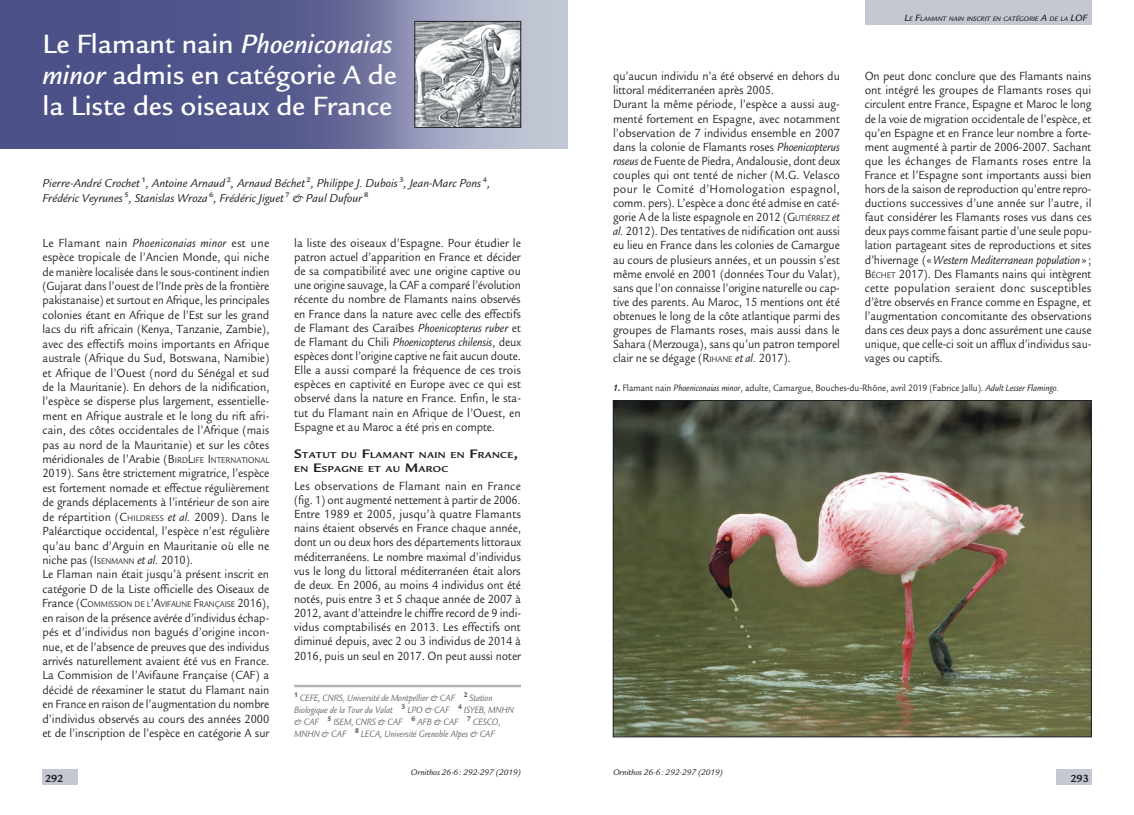
<style>
.page{position:relative;width:1134px;height:815px;background:#fff}
.page>*{position:absolute;margin:0;border:0;box-sizing:border-box;transform-origin:0 0}
.t1{font:500 28.75px/31.2px "Legacy Sans LT";color:#fff}
.t2{font:14.38px "Myriad";color:#1f2023}
.t3{font:12.75px/14.1px "Legacy Sans LT";letter-spacing:-.005em;color:#1f2023;text-align:justify;scale:.92 1}
.t4{font:12.75px/14.1px "Legacy Sans LT";letter-spacing:-.005em;color:#1f2023;scale:.9 1}
.t5{font:12.75px/14.4px "Legacy Sans LT";letter-spacing:-.005em;color:#1f2023;text-align:justify;scale:.89 1}
.t6{font:italic 12.5px/15px "Legacy Sans LT";color:#1f2023}
.t7{font:700 11.25px "Legacy Sans LT";letter-spacing:-.015em;color:#1f2023}
.t8{font:italic 10px/11.9px "Legacy Sans LT";letter-spacing:-.005em;color:#63676a;scale:.9 1}
.t9{font:10px "Legacy Sans LT";letter-spacing:-.005em;color:#1f2023;scale:.9 1}
.t10{font:700 9.38px/14.5px "Legacy Sans LT";letter-spacing:.035em;color:#1f2023;scale:1.1 1}
.t11{font:9px "Legacy Sans LT";letter-spacing:-.01em;color:#1f2023;scale:.9 1}
.t12{font:italic 8.75px "Legacy Sans LT";letter-spacing:-.01em;color:#1f2023;scale:1.05 1}
.t13{font:italic 500 7px "Legacy Sans LT";letter-spacing:-.015em;color:#1f2023}
.s1{font-style:italic}
.s2{font-style:inherit}
.s3{font-size:9px}
.s4{font-size:12.75px}
.s5{font-size:13.5px}
.s6{font-size:10px}
.s7{font-weight:700;font-style:italic}
</style>
<div class="page">
<svg style="left:0;top:0;width:567px;height:149px;background:#666a98"></svg>
<hr style="left:294px;top:685px;width:227px;height:2px;background:#b0b4b6">
<img style="left:417px;top:23px;width:102px;height:103px">
<div style="left:415px;top:21px;width:106px;height:107px;border:1px solid #1f2023"></div>
<img style="left:615px;top:402px;width:474px;height:333px">
<div style="left:613px;top:400px;width:478px;height:337px;border:1px solid #1f2023"></div>
<div style="left:43px;top:769px;width:35px;height:16px;background:#c4c9d1"></div>
<div style="left:1056px;top:769px;width:35px;height:16px;background:#c4c9d1"></div>
<div style="left:865px;top:0;width:226px;height:25px;background:#c4c9d1"></div>
<h1 class="t1" style="left:43px;top:28px;width:356px">Le Flamant nain <span class="s1">Phoeniconaias minor</span> admis en catégorie A de la Liste des oiseaux de France</h1>
<p class="t6" style="left:43px;top:175px;width:449px">Pierre-André Crochet <sup>1</sup>, Antoine Arnaud <sup>2</sup>, Arnaud Béchet <sup>2</sup>, Philippe J. Dubois <sup>3</sup>, Jean-Marc Pons <sup>4</sup>,<br>Frédéric Veyrunes <sup>5</sup>, Stanislas Wroza <sup>6</sup>, Frédéric Jiguet <sup>7</sup> &amp; Paul Dufour <sup>8</sup></p>
<p class="t2" style="left:55px;top:190px;width:28px">C 80</p>
<p class="t2" style="left:239px;top:191px;width:28px">C 78</p>
<p class="t3" style="left:43px;top:236px;width:248px;text-align:left">Le Flamant nain <span class="s1">Phoeniconaias minor</span> est une espèce tropicale de l’Ancien Monde, qui niche de manière localisée dans le sous-continent indien (Gujarat dans l’ouest de l’Inde près de la frontière pakistanaise) et surtout en Afrique, les principales colonies étant en Afrique de l’Est sur les grand lacs du rift africain (Kenya, Tanzanie, Zambie), avec des effectifs moins importants en Afrique australe (Afrique du Sud, Botswana, Namibie) et Afrique de l’Ouest (nord du Sénégal et sud de la Mauritanie). En dehors de la nidification, l’espèce se disperse plus largement, essentielle&shy;ment en Afrique australe et le long du rift afri&shy;cain, des côtes occidentales de l’Afrique (mais pas au nord de la Mauritanie) et sur les côtes méridionales de l’Arabie (<span class="s2">B</span><span class="s3">IRD</span><span class="s2">L</span><span class="s3">IFE</span> <span class="s2">I</span> <span class="s3">NTERNATIONAL </span>2019). Sans être strictement migratrice, l’espèce est fortement nomade et effectue régulièrement de grands déplacements à l’intérieur de son aire de répartition (<span class="s2">C</span><span class="s3">HILDRESS</span> <span class="s1">et al.</span> 2009). Dans le Paléarctique occidental, l’espèce n’est régulière qu’au banc d’Arguin en Mauritanie où elle ne niche pas (<span class="s2">I</span> <span class="s3">SENMANN</span> <span class="s1">et al.</span> 2010).<br>Le Flaman nain était jusqu’à présent inscrit en catégorie D de la Liste officielle des Oiseaux de</p>
<p class="t11" style="left:43px;top:599px;width:253px"><span class="s4">France (</span><span class="s4">C</span>OMMISSION DE L<span class="s4">’A</span>VIFAUNE <span class="s4">F</span>RANÇAISE <span class="s4">2016),</span></p>
<p class="t5" style="left:43px;top:611px;width:257px">en raison de la présence avérée d’individus échap&shy;pés et d’individus non bagués d’origine incon&shy;nue, et de l’absence de preuves que des individus arrivés naturellement avaient été vus en France.<br>La Commision de l’Avifaune Française (CAF) a décidé de réexaminer le statut du Flamant nain en France en raison de l’augmentation du nombre d’individus observés au cours des années 2000 et de l’inscription de l’espèce en catégorie A sur</p>
<p class="t3" style="left:294px;top:236px;width:248px">la liste des oiseaux d’Espagne. Pour étudier le patron actuel d’apparition en France et décider de sa compatibilité avec une origine captive ou une origine sauvage, la CAF a comparé l’évolution récente du nombre de Flamants nains observés en France dans la nature avec celle des effectifs de Flamant des Caraïbes <span class="s1">Phoenicopterus ruber</span> et de Flamant du Chili <span class="s1">Phoenicopterus chilensis</span>, deux espèces dont l’origine captive ne fait aucun doute.<br>Elle a aussi comparé la fréquence de ces trois espèces en captivité en Europe avec ce qui est observé dans la nature en France. Enfin, le sta&shy;tut du Flamant nain en Afrique de l’Ouest, en Espagne et au Maroc a été pris en compte.</p>
<p class="t10" style="left:294px;top:447px;width:205px"><span class="s5">S</span>TATUT DU <span class="s5">F</span>LAMANT NAIN EN <span class="s5">F</span>RANCE<span class="s5">,<br></span>EN <span class="s5">E</span>SPAGNE ET AU <span class="s5">M</span>AROC</p>
<p class="t3" style="left:294px;top:479px;width:248px">Les observations de Flamant nain en France (fig. 1) ont augmenté nettement à partir de 2006.<br>Entre 1989 et 2005, jusqu’à quatre Flamants nains étaient observés en France chaque année, dont un ou deux hors des départements littoraux méditerranéens. Le nombre maximal d’individus vus le long du littoral méditerranéen était alors de deux. En 2006, au moins 4 individus ont été notés, puis entre 3 et 5 chaque année de 2007 à 2012, avant d’atteindre le chiffre record de 9 indi&shy;vidus comptabilisés en 2013. Les effectifs ont diminué depuis, avec 2 ou 3 individus de 2014 à 2016, puis un seul en 2017. On peut aussi noter</p>
<p class="t8" style="left:294px;top:693px;width:246px"><sup>1</sup> CEFE, CNRS, Université de Montpellier &amp; CAF <sup>2</sup> Station Biologique de la Tour du Valat <sup>3</sup> LPO &amp; CAF <sup>4</sup> ISYEB, MNHN &amp; CAF <sup>5</sup> ISEM, CNRS &amp; CAF <sup>6</sup> AFB &amp; CAF <sup>7</sup> CESCO, MNHN &amp; CAF <sup>8</sup> LECA, Université Grenoble Alpes &amp; CAF</p>
<p class="t13" style="left:904px;top:15px;width:185px"><span class="s6">L</span>E <span class="s6">F</span>LAMANT NAIN INSCRIT EN CATÉGORIE <span class="s6">A</span> DE LA <span class="s6">LOF</span></p>
<p class="t4" style="left:613px;top:69px;width:254px">qu’aucun individu n’a été observé en dehors du littoral méditerranéen après 2005.<br>Durant la même période, l’espèce a aussi aug&shy;menté fortement en Espagne, avec notamment l’observation de 7 individus ensemble en 2007 dans la colonie de Flamants roses <span class="s1">Phoenicopterus roseus</span> de Fuente de Piedra, Andalousie, dont deux couples qui ont tenté de nicher (M.G. Velasco pour le Comité d’Homologation espagnol, comm. pers). L’espèce a donc été admise en caté&shy;gorie A de la liste espagnole en 2012 (<span class="s2">G</span><span class="s3">UTIÉRREZ</span> <span class="s1">et al.</span> 2012). Des tentatives de nidification ont aussi eu lieu en France dans les colonies de Camargue au cours de plusieurs années, et un poussin s’est même envolé en 2001 (données Tour du Valat), sans que l’on connaisse l’origine naturelle ou cap&shy;tive des parents. Au Maroc, 15 mentions ont été obtenues le long de la côte atlantique parmi des groupes de Flamants roses, mais aussi dans le Sahara (Merzouga), sans qu’un patron temporel clair ne se dégage (<span class="s2">R</span><span class="s3">IHANE</span> <span class="s1">et al.</span> 2017).</p>
<p class="t4" style="left:865px;top:69px;width:254px;text-align:justify">On peut donc conclure que des Flamants nains ont intégré les groupes de Flamants roses qui circulent entre France, Espagne et Maroc le long de la voie de migration occidentale de l’espèce, et qu’en Espagne et en France leur nombre a forte&shy;ment augmenté à partir de 2006-2007. Sachant que les échanges de Flamants roses entre la France et l’Espagne sont importants aussi bien hors de la saison de reproduction qu’entre repro&shy;ductions successives d’une année sur l’autre, il faut considérer les Flamants roses vus dans ces deux pays comme faisant partie d’une seule popu&shy;lation partageant sites de reproductions et sites d’hivernage («<span class="s1">Western Mediterranean population</span>»; <span class="s2">B</span><span class="s3">ÉCHET</span> 2017). Des Flamants nains qui intègrent cette population seraient donc susceptibles d’être observés en France comme en Espagne, et l’augmentation concomitante des observations dans ces deux pays a donc assurément une cause unique, que celle-ci soit un afflux d’individus sau&shy;vages ou captifs.</p>
<p class="t9" style="left:613px;top:382px;width:497px"><span class="s7">1.</span> Flamant nain <span class="s1">Phoeniconaias minor</span>, adulte, Camargue, Bouches-du-Rhône, avril 2019 (Fabrice Jallu). <span class="s1">Adult Lesser Flamingo.</span></p>
<p class="t12" style="left:411px;top:768px;width:106px">Ornithos 26-6: 292-297 (2019)</p>
<p class="t12" style="left:613px;top:768px;width:106px">Ornithos 26-6: 292-297 (2019)</p>
<p class="t7" style="left:45px;top:772px;width:20px">292</p>
<p class="t7" style="left:1070px;top:772px;width:20px">293</p>
</div>
